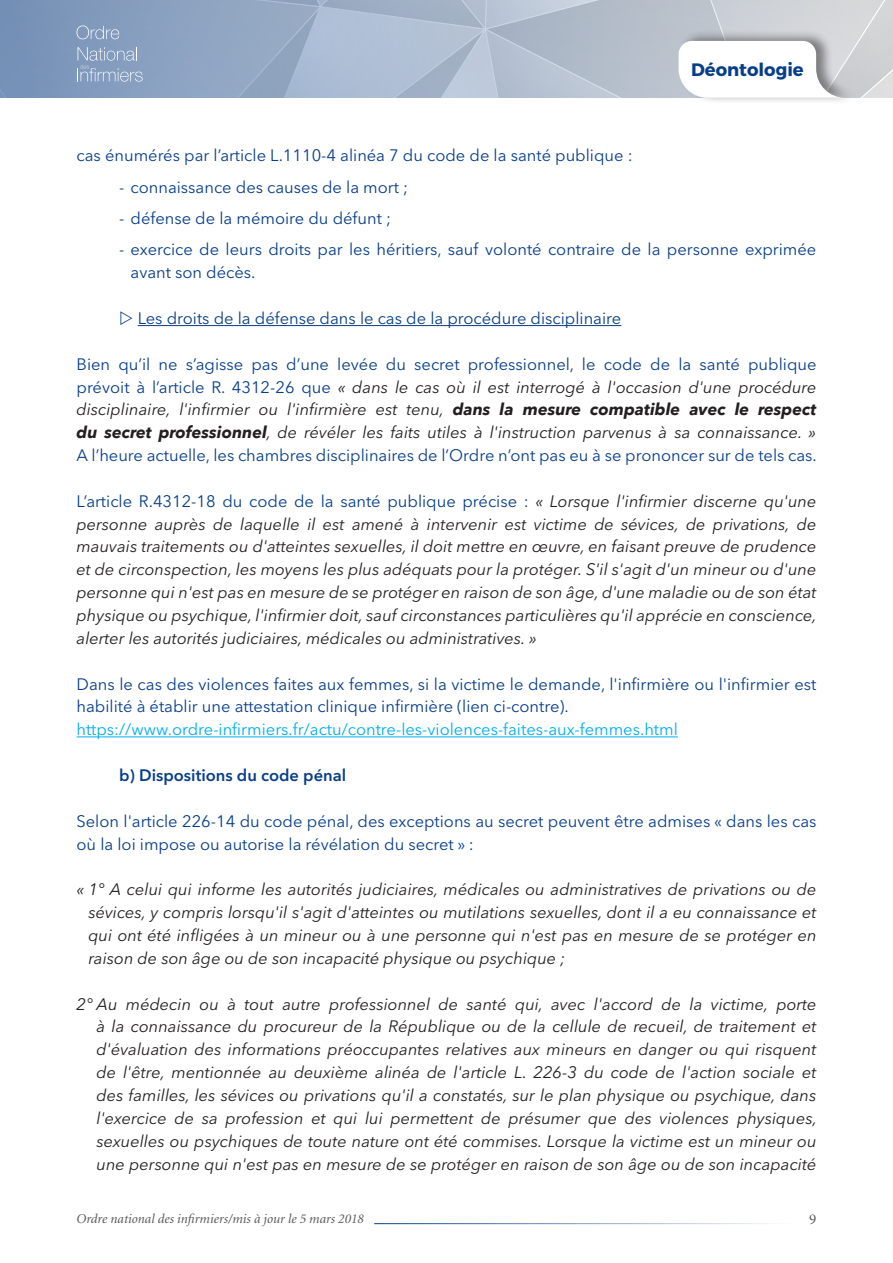
<style>
.page{position:relative;width:893px;height:1263px;background:#fff}
.page>*{position:absolute;margin:0;border:0;box-sizing:border-box;transform-origin:0 0}
.t1{font:700 18px "Montserrat";color:#083e89}
.t2{font:italic 16.5px/22.8px "Avenir Next LT Pro";color:#231f20;text-align:justify}
.t3{font:16.5px/22.8px "Avenir Next LT Pro";color:#083e89}
.t4{font:16.5px "Avenir Next LT Pro";color:#00aeef}
.t5{font:600 16.5px "Avenir Next LT Pro";color:#083e89}
.t6{font:15px "Minion";color:#57585a}
.t7{font:italic 13.5px "Minion";color:#57585a}
.s1{font-style:italic;color:#231f20}
.s2{font-family:"Avenir Next";font-weight:700;font-style:italic;color:#231f20}
.s3{font-style:normal;color:#083e89}
</style>
<div class="page">
<hr style="left:374px;top:1223px;width:417px;height:1px;background:#083e89">
<hr style="left:138px;top:325px;width:483px;height:1px;background:#083e89">
<hr style="left:77px;top:736px;width:601px;height:1px;background:#00aeef">
<div style="left:678px;top:30px;width:181px;height:75px;background:#231f20;opacity:.5"></div>
<svg style="left:0;top:0;width:893px;height:98px;background:#aebbce"></svg>
<p class="t1" style="left:691px;top:58px;width:114px">Déontologie</p>
<p class="t3" style="left:77px;top:144px;width:558px">cas énumérés par l’article L.1110-4 alinéa 7 du code de la santé publique :</p>
<p class="t3" style="left:119px;top:175px;width:290px">- connaissance des causes de la mort ;</p>
<p class="t3" style="left:119px;top:207px;width:273px">- défense de la mémoire du défunt ;</p>
<p class="t3" style="left:131px;top:238px;width:687px;text-indent:-11px">- exercice de leurs droits par les héritiers, sauf volonté contraire de la personne exprimée avant son décès.</p>
<p class="t3" style="left:138px;top:307px;width:485px">Les droits de la défense dans le cas de la procédure disciplinaire</p>
<p class="t3" style="left:77px;top:352px;width:742px;text-align:justify">Bien qu’il ne s’agisse pas d’une levée du secret professionnel, le code de la santé publique prévoit à l’article R. 4312-26 que <span class="s1">« dans le cas où il est interrogé à l'occasion d'une procédure disciplinaire, l'infirmier ou l'infirmière est tenu,</span> <span class="s2">dans la mesure compatible avec le respect du secret professionnel</span><span class="s1">, de révéler les faits utiles à l'instruction parvenus à sa connaissance. » </span>A l’heure actuelle, les chambres disciplinaires de l’Ordre n’ont pas eu à se prononcer sur de tels cas.</p>
<p class="t2" style="left:77px;top:490px;width:742px"><span class="s3">L’article R.4312-18 du code de la santé publique précise :</span> « Lorsque l'infirmier discerne qu'une personne auprès de laquelle il est amené à intervenir est victime de sévices, de privations, de mauvais traitements ou d'atteintes sexuelles, il doit mettre en œuvre, en faisant preuve de prudence et de circonspection, les moyens les plus adéquats pour la protéger. S'il s'agit d'un mineur ou d'une personne qui n'est pas en mesure de se protéger en raison de son âge, d'une maladie ou de son état physique ou psychique, l'infirmier doit, sauf circonstances particulières qu'il apprécie en conscience, alerter les autorités judiciaires, médicales ou administratives. »</p>
<p class="t3" style="left:77px;top:672px;width:741px">Dans le cas des violences faites aux femmes, si la victime le demande, l'infirmière ou l'infirmier est habilité à établir une attestation clinique infirmière (lien ci-contre).</p>
<p class="t4" style="left:77px;top:720px;width:603px">https://www.ordre-infirmiers.fr/actu/contre-les-violences-faites-aux-femmes.html</p>
<p class="t5" style="left:119px;top:765px;width:229px">b) Dispositions du code pénal</p>
<p class="t3" style="left:77px;top:809px;width:741px">Selon l'article 226-14 du code pénal, des exceptions au secret peuvent être admises « dans les cas où la loi impose ou autorise la révélation du secret » :</p>
<p class="t2" style="left:88px;top:878px;width:730px;text-indent:-12px">« 1° A celui qui informe les autorités judiciaires, médicales ou administratives de privations ou de sévices, y compris lorsqu'il s'agit d'atteintes ou mutilations sexuelles, dont il a eu connaissance et qui ont été infligées à un mineur ou à une personne qui n'est pas en mesure de se protéger en raison de son âge ou de son incapacité physique ou psychique ;</p>
<p class="t2" style="left:97px;top:992px;width:722px;text-indent:-20px">2° Au médecin ou à tout autre professionnel de santé qui, avec l'accord de la victime, porte à la connaissance du procureur de la République ou de la cellule de recueil, de traitement et d'évaluation des informations préoccupantes relatives aux mineurs en danger ou qui risquent de l'être, mentionnée au deuxième alinéa de l'article L. 226-3 du code de l'action sociale et des familles, les sévices ou privations qu'il a constatés, sur le plan physique ou psychique, dans l'exercice de sa profession et qui lui permettent de présumer que des violences physiques, sexuelles ou psychiques de toute nature ont été commises. Lorsque la victime est un mineur ou une personne qui n'est pas en mesure de se protéger en raison de son âge ou de son incapacité</p>
<p class="t7" style="left:77px;top:1212px;width:289px">Ordre national des infirmiers/mis à jour le 5 mars 2018</p>
<p class="t6" style="left:809px;top:1212px;width:9px">9</p>
</div>
